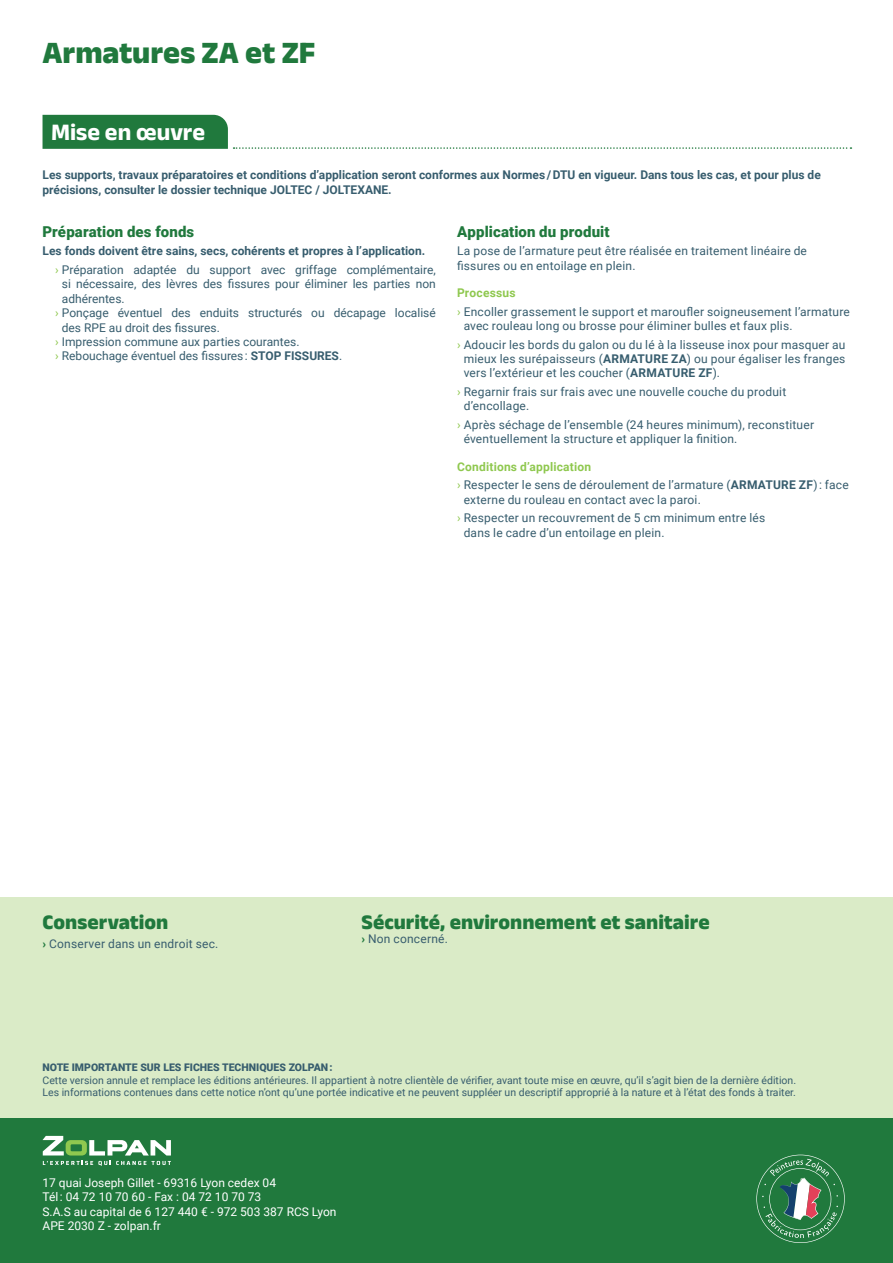
<style>
.page{position:relative;width:893px;height:1263px;background:#fff}
.page>*{position:absolute;margin:0;border:0;box-sizing:border-box;transform-origin:0 0}
.t1{font:800 31.5px "Anek Latin";color:#20793d}
.t2{font:700 24px "Anek Latin";color:#fff}
.t3{font:800 21px "Anek Latin";color:#20793d}
.t4{font:900 15px "Roboto";letter-spacing:.01em;color:#20793d}
.t5{font:12px/14.4px "Roboto";letter-spacing:.015em;color:#375d6e}
.t6{font:700 12px/14.4px "Roboto";color:#375d6e}
.t7{font:12px/14.4px "Roboto";color:#fff}
.t8{font:700 12px "Roboto";letter-spacing:.015em;color:#8fc84f}
.t9{font:10.5px "Roboto";color:#375d6e}
.t10{font:900 10.5px "Roboto";color:#375d6e}
.s1{color:#8fc84f}
.s2{font-weight:700}
.s3{font-weight:900;color:#20793d}
</style>
<div class="page">
<div style="left:0;top:897px;width:893px;height:221px;background:#daebc7"></div>
<div style="left:0;top:1118px;width:893px;height:145px;background:#20793d"></div>
<svg style="left:756px;top:1155px;width:89px;height:88px"></svg>
<svg style="left:234px;top:147px;width:617px;height:2px"></svg>
<div style="left:43px;top:115px;width:185px;height:34px;background:#20793d"></div>
<svg style="left:43px;top:1136px;width:128px;height:19px"></svg>
<svg style="left:43px;top:1161px;width:128px;height:5px"></svg>
<p class="t1" style="left:43px;top:31px;width:274px">Armatures ZA et ZF</p>
<p class="t2" style="left:51px;top:116px;width:156px">Mise en œuvre</p>
<p class="t6" style="left:43px;top:167px;width:780px">Les supports, travaux préparatoires et conditions d’application seront conformes aux Normes / DTU en vigueur. Dans tous les cas, et pour plus de précisions, consulter le dossier technique JOLTEC / JOLTEXANE.</p>
<p class="t4" style="left:43px;top:221px;width:153px">Préparation des fonds</p>
<p class="t6" style="left:43px;top:243px;width:384px">Les fonds doivent être sains, secs, cohérents et propres à l’application.</p>
<p class="t5" style="left:62px;top:262px;width:375px;text-align:justify;text-indent:-7px"><span class="s1">›</span> Préparation adaptée du support avec griffage complémentaire, si nécessaire, des lèvres des fissures pour éliminer les parties non adhérentes.</p>
<p class="t5" style="left:62px;top:305px;width:375px;text-indent:-7px"><span class="s1">›</span> Ponçage éventuel des enduits structurés ou décapage localisé des RPE au droit des fissures.</p>
<p class="t5" style="left:55px;top:334px;width:246px"><span class="s1">›</span> Impression commune aux parties courantes.</p>
<p class="t5" style="left:55px;top:348px;width:288px"><span class="s1">›</span> Rebouchage éventuel des fissures : <span class="s2">STOP FISSURES</span>.</p>
<p class="t4" style="left:457px;top:221px;width:154px">Application du produit</p>
<p class="t5" style="left:457px;top:243px;width:351px">La pose de l’armature peut être réalisée en traitement linéaire de fissures ou en entoilage en plein.</p>
<p class="t8" style="left:457px;top:284px;width:60px">Processus</p>
<p class="t5" style="left:464px;top:304px;width:388px;text-indent:-7px"><span class="s1">›</span> Encoller grassement le support et maroufler soigneusement l’armature avec rouleau long ou brosse pour éliminer bulles et faux plis.</p>
<p class="t5" style="left:464px;top:337px;width:383px;text-align:justify;text-indent:-7px"><span class="s1">›</span> Adoucir les bords du galon ou du lé à la lisseuse inox pour masquer au mieux les surépaisseurs (<span class="s2">ARMATURE ZA</span>) ou pour égaliser les franges vers l’extérieur et les coucher (<span class="s2">ARMATURE ZF</span>).</p>
<p class="t5" style="left:464px;top:384px;width:324px;text-indent:-7px"><span class="s1">›</span> Regarnir frais sur frais avec une nouvelle couche du produit d’encollage.</p>
<p class="t5" style="left:464px;top:417px;width:352px;text-indent:-7px"><span class="s1">›</span> Après séchage de l’ensemble (24 heures minimum), reconstituer éventuellement la structure et appliquer la finition.</p>
<p class="t8" style="left:457px;top:458px;width:136px">Conditions d’application</p>
<p class="t5" style="left:464px;top:477px;width:386px;text-indent:-7px"><span class="s1">›</span> Respecter le sens de déroulement de l’armature (<span class="s2">ARMATURE ZF</span>) : face externe du rouleau en contact avec la paroi.</p>
<p class="t5" style="left:464px;top:510px;width:303px;text-indent:-7px"><span class="s1">›</span> Respecter un recouvrement de 5 cm minimum entre lés dans le cadre d’un entoilage en plein.</p>
<p class="t3" style="left:43px;top:907px;width:127px">Conservation</p>
<p class="t5" style="left:43px;top:936px;width:177px"><span class="s3">›</span> Conserver dans un endroit sec.</p>
<p class="t3" style="left:361px;top:907px;width:350px">Sécurité, environnement et sanitaire</p>
<p class="t5" style="left:361px;top:931px;width:88px"><span class="s3">›</span> Non concerné.</p>
<p class="t10" style="left:43px;top:1060px;width:292px">NOTE IMPORTANTE SUR LES FICHES TECHNIQUES ZOLPAN :</p>
<p class="t9" style="left:43px;top:1072px;width:755px">Cette version annule et remplace les éditions antérieures. Il appartient à notre clientèle de vérifier, avant toute mise en œuvre, qu’il s’agit bien de la dernière édition.</p>
<p class="t9" style="left:43px;top:1085px;width:755px">Les informations contenues dans cette notice n’ont qu’une portée indicative et ne peuvent suppléer un descriptif approprié à la nature et à l’état des fonds à traiter.</p>
<p class="t7" style="left:43px;top:1175px;width:235px">17 quai Joseph Gillet - 69316 Lyon cedex 04<br>Tél : 04 72 10 70 60 - Fax : 04 72 10 70 73</p>
<p class="t7" style="left:43px;top:1204px;width:295px">S.A.S au capital de 6 127 440 € - 972 503 387 RCS Lyon</p>
<p class="t7" style="left:43px;top:1218px;width:120px">APE 2030 Z - zolpan.fr</p>
</div>
